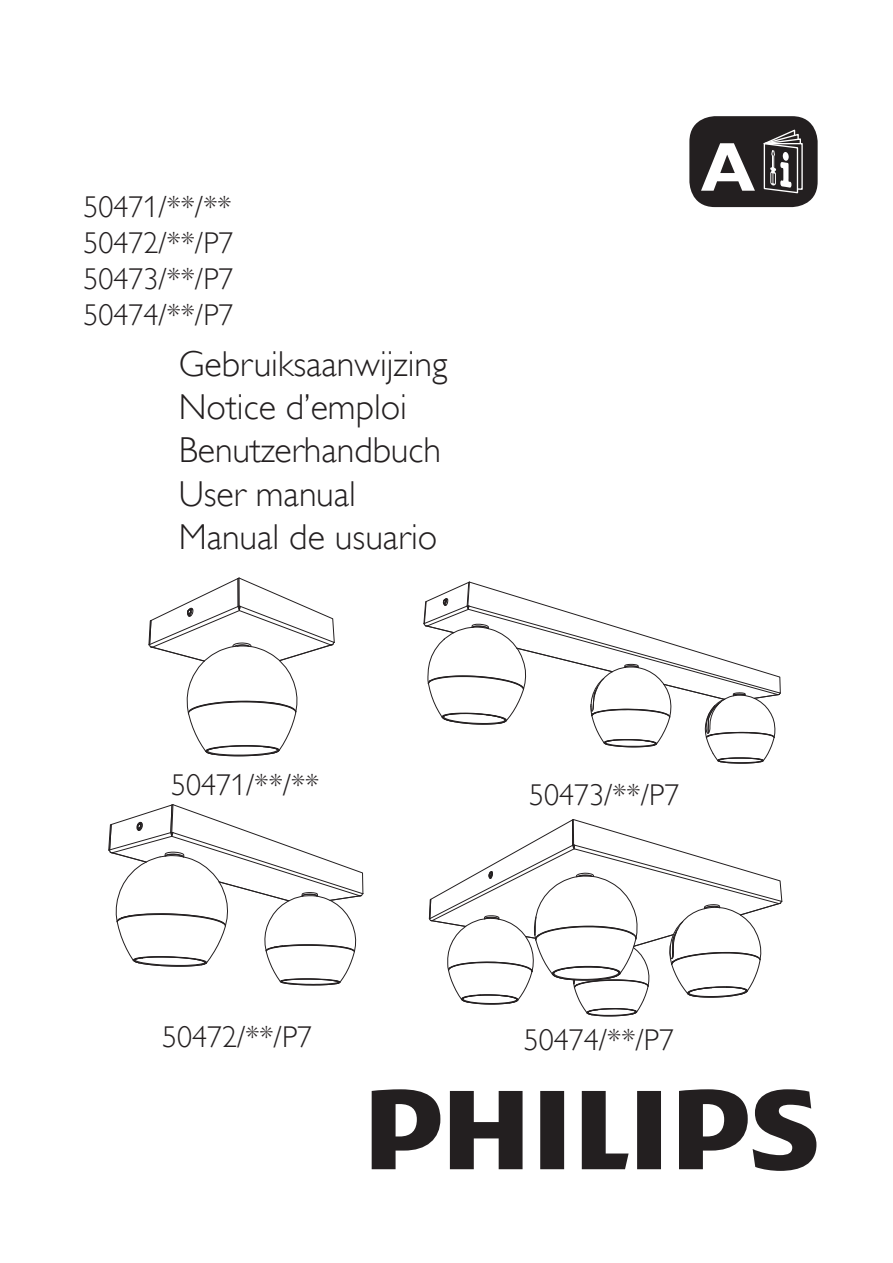
<style>
.page{position:relative;width:893px;height:1263px;background:#fff}
.page>*{position:absolute;margin:0;border:0;box-sizing:border-box;transform-origin:0 0}
.t1{font:700 69.6px "Gill Sans Std";color:#fff}
.t2{font:36px "Gill Sans Alt One WGL Light";color:#231f20}
.t3{font:30px "Gill Sans Alt One WGL Light";color:#231f20}
</style>
<div class="page">
<svg style="left:689px;top:116px;width:129px;height:91px;background:#3c393a"></svg>
<svg style="left:372px;top:1089px;width:444px;height:82px"></svg>
<svg style="left:428px;top:819px;width:355px;height:198px"></svg>
<svg style="left:108px;top:804px;width:256px;height:182px"></svg>
<svg style="left:423px;top:581px;width:358px;height:183px"></svg>
<svg style="left:148px;top:577px;width:187px;height:180px"></svg>
<p class="t3" style="left:83px;top:187px;width:150px">50471/**/**</p>
<p class="t3" style="left:83px;top:223px;width:152px">50472/**/P7</p>
<p class="t3" style="left:83px;top:259px;width:152px">50473/**/P7</p>
<p class="t3" style="left:83px;top:295px;width:152px">50474/**/P7</p>
<p class="t2" style="left:179px;top:340px;width:270px">Gebruiksaanwijzing</p>
<p class="t2" style="left:179px;top:383px;width:230px">Notice d’emploi</p>
<p class="t2" style="left:179px;top:427px;width:264px">Benutzerhandbuch</p>
<p class="t2" style="left:179px;top:470px;width:179px">User manual</p>
<p class="t2" style="left:179px;top:513px;width:260px">Manual de usuario</p>
<p class="t1" style="left:701px;top:126px;width:56px">A</p>
<p class="t3" style="left:171px;top:765px;width:150px">50471/**/**</p>
<p class="t3" style="left:162px;top:1017px;width:152px">50472/**/P7</p>
<p class="t3" style="left:529px;top:775px;width:152px">50473/**/P7</p>
<p class="t3" style="left:524px;top:1020px;width:152px">50474/**/P7</p>
</div>
